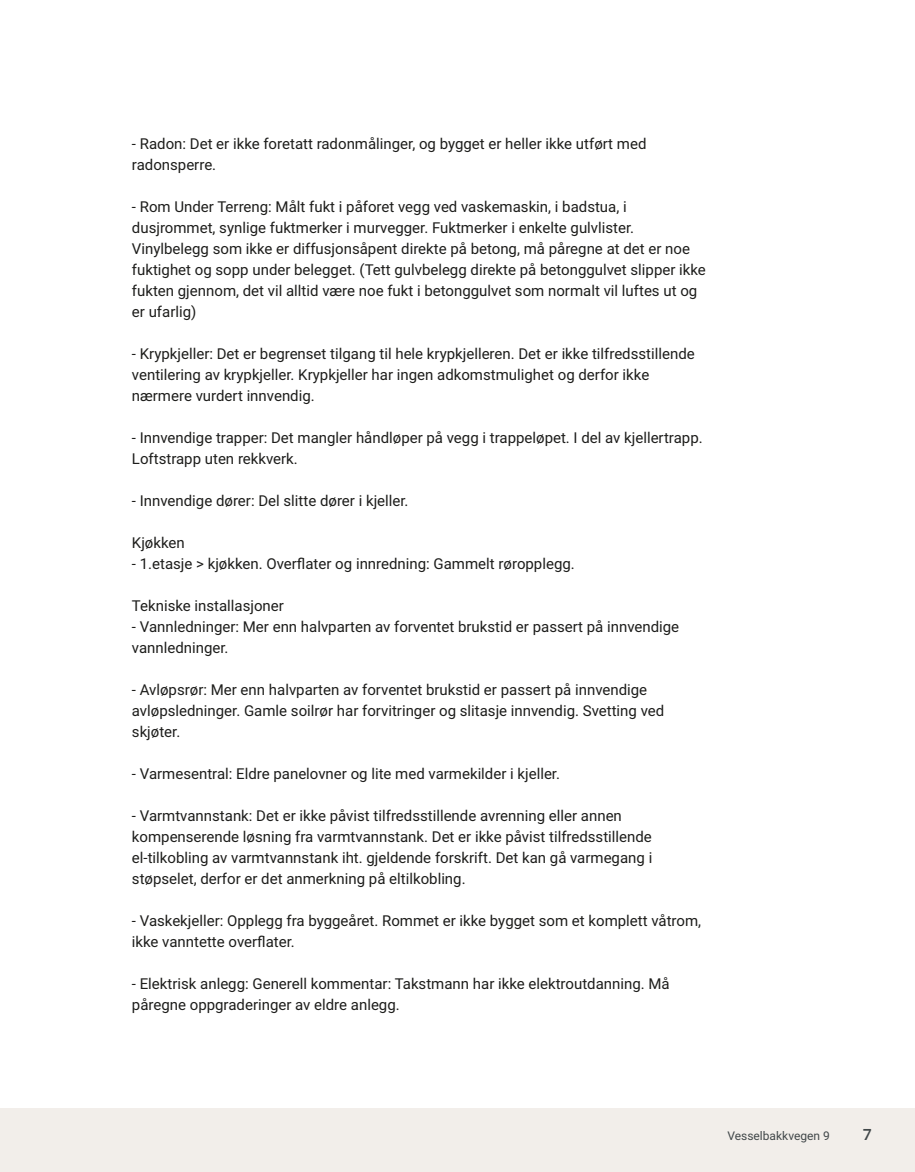
<style>
.page{position:relative;width:915px;height:1172px;background:#fff}
.page>*{position:absolute;margin:0;border:0;box-sizing:border-box;transform-origin:0 0}
.t1{font:700 18px "Arya";color:#414749}
.t2{font:15px/21px "Roboto Vitec";color:#1d1d1b}
.t3{font:12px "Roboto Vitec";color:#414749}
</style>
<div class="page">
<div style="left:0;top:1108px;width:914px;height:64px;background:#f2eeea"></div>
<p class="t2" style="left:132px;top:132px;width:516px">‑ Radon: Det er ikke foretatt radonmålinger, og bygget er heller ikke utført med radonsperre.</p>
<p class="t2" style="left:132px;top:195px;width:575px">‑ Rom Under Terreng: Målt fukt i påforet vegg ved vaskemaskin, i badstua, i dusjrommet, synlige fuktmerker i murvegger. Fuktmerker i enkelte gulvlister.<br>Vinylbelegg som ikke er diffusjonsåpent direkte på betong, må påregne at det er noe fuktighet og sopp under belegget. (Tett gulvbelegg direkte på betonggulvet slipper ikke fukten gjennom, det vil alltid være noe fukt i betonggulvet som normalt vil luftes ut og er ufarlig)</p>
<p class="t2" style="left:132px;top:342px;width:564px">‑ Krypkjeller: Det er begrenset tilgang til hele krypkjelleren. Det er ikke tilfredsstillende ventilering av krypkjeller. Krypkjeller har ingen adkomstmulighet og derfor ikke nærmere vurdert innvendig.</p>
<p class="t2" style="left:132px;top:426px;width:572px">‑ Innvendige trapper: Det mangler håndløper på vegg i trappeløpet. I del av kjellertrapp.<br>Loftstrapp uten rekkverk.</p>
<p class="t2" style="left:132px;top:489px;width:278px">‑ Innvendige dører: Del slitte dører i kjeller.</p>
<p class="t2" style="left:132px;top:531px;width:444px">Kjøkken<br>‑ 1.etasje &gt; kjøkken. Overflater og innredning: Gammelt røropplegg.</p>
<p class="t2" style="left:132px;top:594px;width:548px">Tekniske installasjoner<br>‑ Vannledninger: Mer enn halvparten av forventet brukstid er passert på innvendige vannledninger.</p>
<p class="t2" style="left:132px;top:678px;width:533px">‑ Avløpsrør: Mer enn halvparten av forventet brukstid er passert på innvendige avløpsledninger. Gamle soilrør har forvitringer og slitasje innvendig. Svetting ved skjøter.</p>
<p class="t2" style="left:132px;top:762px;width:429px">‑ Varmesentral: Eldre panelovner og lite med varmekilder i kjeller.</p>
<p class="t2" style="left:132px;top:804px;width:521px">‑ Varmtvannstank: Det er ikke påvist tilfredsstillende avrenning eller annen kompenserende løsning fra varmtvannstank. Det er ikke påvist tilfredsstillende el‑tilkobling av varmtvannstank iht. gjeldende forskrift. Det kan gå varmegang i støpselet, derfor er det anmerkning på eltilkobling.</p>
<p class="t2" style="left:132px;top:909px;width:570px">‑ Vaskekjeller: Opplegg fra byggeåret. Rommet er ikke bygget som et komplett våtrom, ikke vanntette overflater.</p>
<p class="t2" style="left:132px;top:972px;width:539px">‑ Elektrisk anlegg: Generell kommentar: Takstmann har ikke elektroutdanning. Må påregne oppgraderinger av eldre anlegg.</p>
<p class="t3" style="left:727px;top:1127px;width:104px">Vesselbakkvegen 9</p>
<p class="t1" style="left:862px;top:1123px;width:11px">7</p>
</div>
